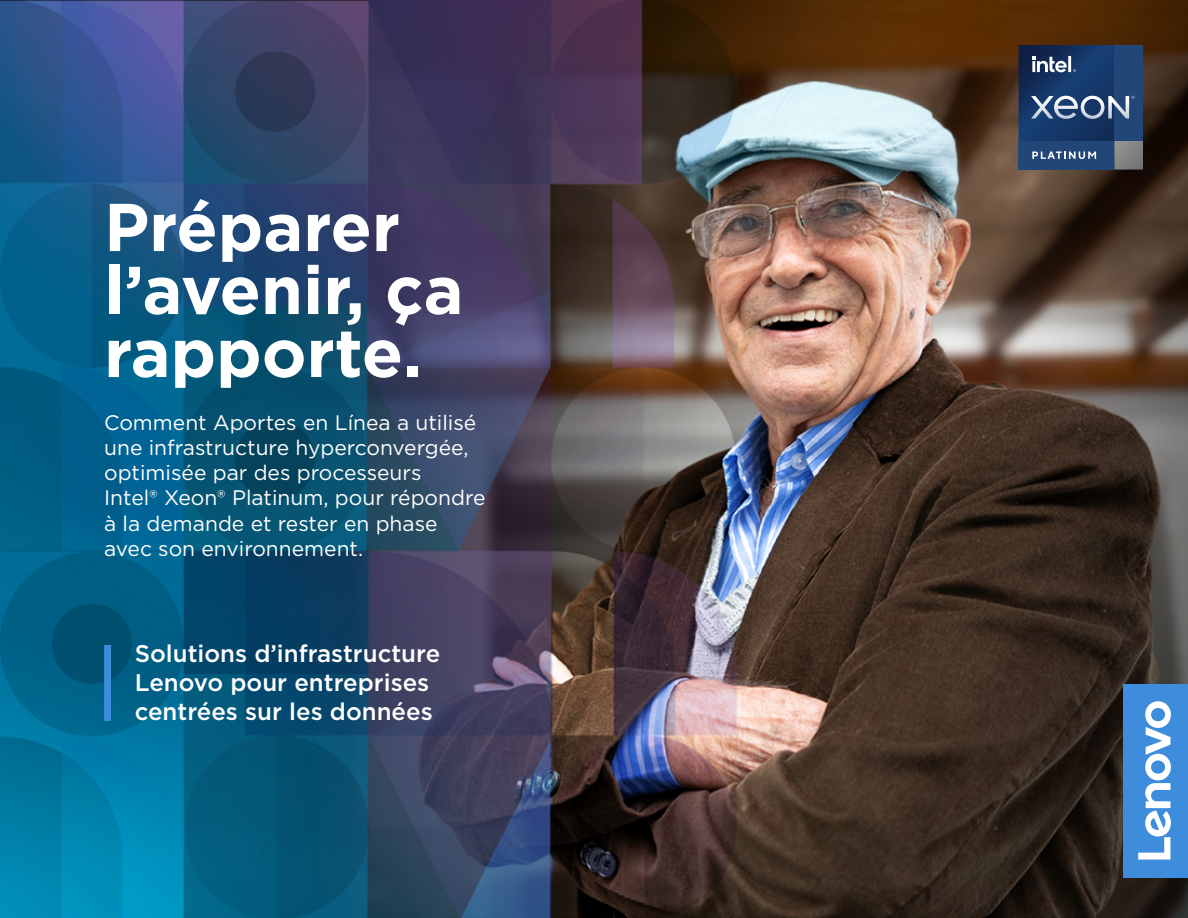
<style>
.page{position:relative;width:1188px;height:918px;background:#fff}
.page>*{position:absolute;margin:0;border:0;box-sizing:border-box;transform-origin:0 0}
.t1{font:700 67.5px/63px "Gotham";color:#fff}
.t2{font:500 24px/28.8px "Gotham";color:#fff}
.t3{font:21px/25.2px "Gotham";color:#fff}
</style>
<div class="page">
<img style="left:0;top:0;width:1188px;height:918px">
<div style="left:104px;top:645px;width:7px;height:76px;background:#3e8ddd"></div>
<div style="left:1124px;top:684px;width:64px;height:194px;background:#3e8ddd"></div>
<svg style="left:1138px;top:701px;width:33px;height:159px"></svg>
<svg style="left:1018px;top:45px;width:125px;height:125px;background:#324f79"></svg>
<h1 class="t1" style="left:104px;top:195px;width:361px">Préparer l’avenir, ça rapporte.</h1>
<p class="t3" style="left:104px;top:409px;width:383px">Comment Aportes en Línea a utilisé une infrastructure hyperconvergée, optimisée par des processeurs<br>Intel® Xeon® Platinum, pour répondre à la demande et rester en phase avec son environnement.</p>
<p class="t2" style="left:135px;top:639px;width:307px">Solutions d’infrastructure<br>Lenovo pour entreprises centrées sur les données</p>
</div>
